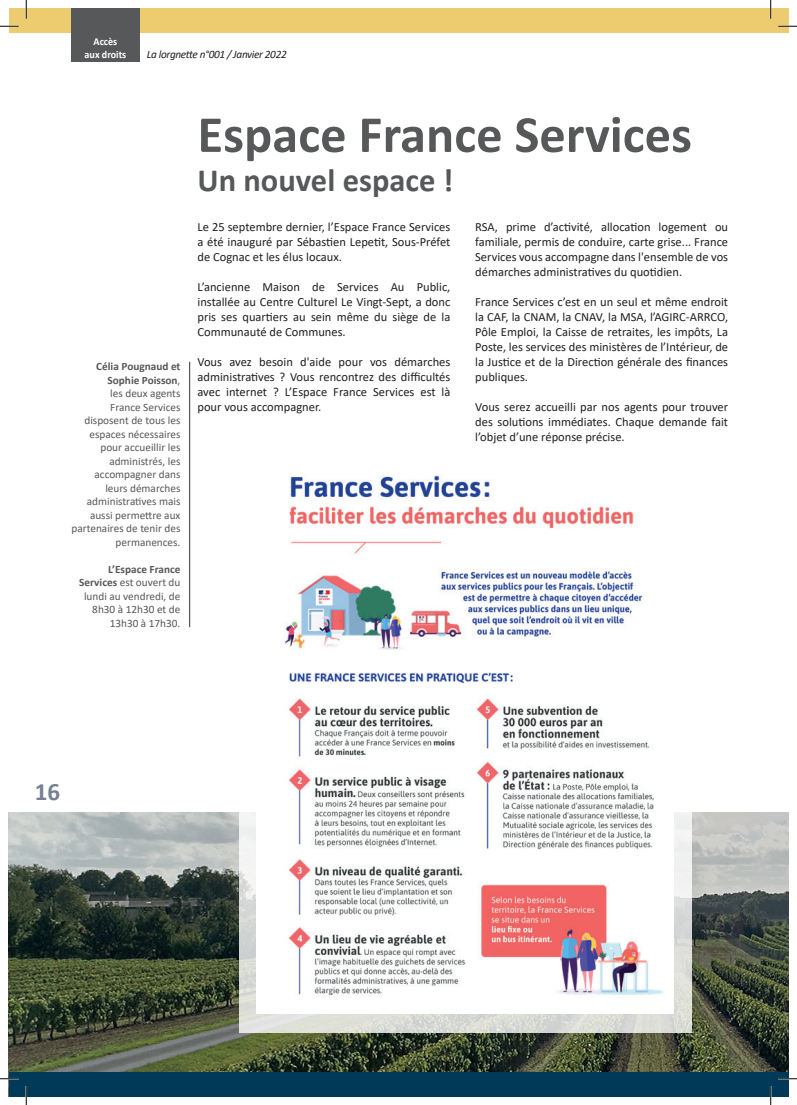
<style>
.page{position:relative;width:797px;height:1105px;background:#fff}
.page>*{position:absolute;margin:0;border:0;box-sizing:border-box;transform-origin:0 0}
.t1{font:700 52.5px "Calibri";color:#57585a}
.t2{font:700 32.5px "Calibri";color:#57585a}
.t3{font:700 25px "Calibri";color:#757f96}
.t4{font:12.5px/15px "Calibri";color:#231f20;text-align:justify}
.t5{font:11.25px/13.5px "Calibri";color:#57585a;text-align:right}
.t6{font:italic 11.25px "Calibri";letter-spacing:-.03em;color:#231f20}
.t7{font:700 10.62px/12.8px "Calibri";color:#fff;text-align:center;scale:.95 1}
.s1{font-weight:700}
</style>
<div class="page">
<img style="left:9px;top:813px;width:779px;height:259px">
<svg style="left:239px;top:812px;width:452px;height:220px;fill:#dedfd8"></svg>
<hr style="left:189px;top:362px;width:1px;height:265px;background:#57585a">
<img style="left:256px;top:475px;width:418px;height:538px">
<div style="left:9px;top:9px;width:779px;height:24px;background:#edcb6f"></div>
<div style="left:9px;top:1072px;width:779px;height:24px;background:#013a59"></div>
<div style="left:71px;top:9px;width:69px;height:53px;background:#57585a"></div>
<svg style="left:0;top:25px;width:19px;height:2px"></svg>
<svg style="left:778px;top:25px;width:19px;height:2px"></svg>
<svg style="left:0;top:1078px;width:19px;height:1px"></svg>
<svg style="left:778px;top:1078px;width:19px;height:1px"></svg>
<svg style="left:25px;top:0;width:2px;height:19px"></svg>
<svg style="left:25px;top:1086px;width:2px;height:19px"></svg>
<svg style="left:770px;top:0;width:1px;height:19px"></svg>
<svg style="left:770px;top:1086px;width:1px;height:19px"></svg>
<p class="t7" style="left:85px;top:35px;width:45px">Accès<br>aux droits</p>
<p class="t6" style="left:147px;top:46px;width:141px">La lorgnette n°001 / Janvier 2022</p>
<p class="t5" style="left:72px;top:360px;width:110px"><span class="s1">Célia Pougnaud et<br>Sophie Poisson</span>,<br>les deux agents<br>France Services disposent de tous les espaces nécessaires pour accueillir les administrés, les accompagner dans leurs démarches administratives mais aussi permettre aux partenaires de tenir des permanences.</p>
<p class="t5" style="left:79px;top:562px;width:103px"><span class="s1">L’Espace France<br>Services</span> est ouvert du lundi au vendredi, de<br>8h30 à 12h30 et de<br>13h30 à 17h30.</p>
<h1 class="t1" style="left:197px;top:97px;width:496px">Espace France Services</h1>
<h2 class="t2" style="left:197px;top:157px;width:257px">Un nouvel espace !</h2>
<p class="t4" style="left:197px;top:219px;width:254px">Le 25 septembre dernier, l’Espace France Services a été inauguré par Sébastien Lepetit, Sous-Préfet de Cognac et les élus locaux.</p>
<p class="t4" style="left:197px;top:279px;width:254px">L’ancienne Maison de Services Au Public, installée au Centre Culturel Le Vingt-Sept, a donc pris ses quartiers au sein même du siège de la Communauté de Communes.</p>
<p class="t4" style="left:197px;top:354px;width:254px">Vous avez besoin d'aide pour vos démarches administratives ? Vous rencontrez des difficultés avec internet ? L’Espace France Services est là pour vous accompagner.</p>
<p class="t4" style="left:475px;top:219px;width:254px">RSA, prime d’activité, allocation logement ou familiale, permis de conduire, carte grise... France Services vous accompagne dans l'ensemble de vos démarches administratives du quotidien.</p>
<p class="t4" style="left:475px;top:294px;width:254px">France Services c’est en un seul et même endroit la CAF, la CNAM, la CNAV, la MSA, l’AGIRC-ARRCO, Pôle Emploi, la Caisse de retraites, les impôts, La Poste, les services des ministères de l’Intérieur, de la Justice et de la Direction générale des finances publiques.</p>
<p class="t4" style="left:475px;top:399px;width:254px">Vous serez accueilli par nos agents pour trouver des solutions immédiates. Chaque demande fait l’objet d’une réponse précise.</p>
<h3 class="t3" style="left:35px;top:774px;width:27px">16</h3>
</div>
